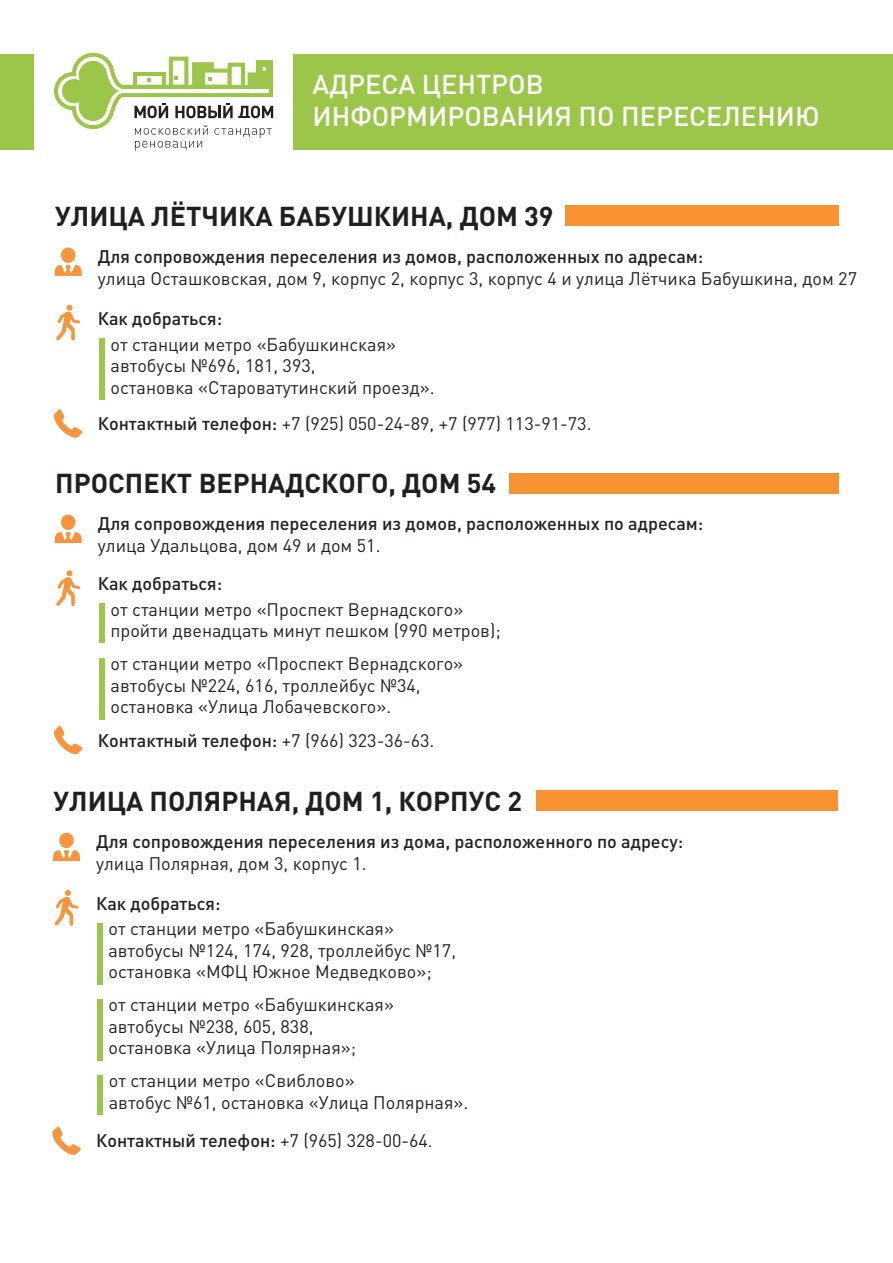
<style>
.page{position:relative;width:893px;height:1263px;background:#fff}
.page>*{position:absolute;margin:0;border:0;box-sizing:border-box;transform-origin:0 0}
.t1{font:700 27px "DIN Pro";color:#231f20}
.t2{font:500 27px/32.4px "DIN Pro";color:#fff}
.t3{font:18px/21.6px "DIN Pro";color:#231f20}
.t4{font:500 18px "DIN Pro";color:#231f20}
.s1{font-weight:500}
.s2{font-weight:400}
</style>
<div class="page">
<svg style="left:54px;top:53px;width:219px;height:98px"></svg>
<div style="left:0;top:54px;width:33px;height:95px;background:#9bc64a"></div>
<div style="left:294px;top:54px;width:599px;height:95px;background:#9bc64a"></div>
<div style="left:510px;top:473px;width:329px;height:20px;background:#f79330"></div>
<svg style="left:56px;top:570px;width:24px;height:36px"></svg>
<svg style="left:54px;top:726px;width:28px;height:28px"></svg>
<svg style="left:54px;top:514px;width:28px;height:29px"></svg>
<div style="left:99px;top:604px;width:5px;height:39px;background:#9bc84a"></div>
<div style="left:99px;top:658px;width:5px;height:61px;background:#9bc84a"></div>
<div style="left:566px;top:205px;width:273px;height:21px;background:#f79330"></div>
<svg style="left:56px;top:305px;width:24px;height:35px"></svg>
<svg style="left:54px;top:247px;width:28px;height:29px"></svg>
<div style="left:97px;top:1075px;width:6px;height:39px;background:#9bc84a"></div>
<div style="left:536px;top:790px;width:301px;height:21px;background:#f79330"></div>
<svg style="left:54px;top:890px;width:25px;height:36px"></svg>
<svg style="left:52px;top:1126px;width:29px;height:29px"></svg>
<svg style="left:53px;top:832px;width:27px;height:29px"></svg>
<div style="left:97px;top:923px;width:5px;height:61px;background:#9bc84a"></div>
<div style="left:97px;top:999px;width:5px;height:61px;background:#9bc84a"></div>
<svg style="left:54px;top:409px;width:28px;height:29px"></svg>
<div style="left:99px;top:339px;width:5px;height:61px;background:#9bc84a"></div>
<h1 class="t2" style="left:313px;top:65px;width:509px">АДРЕСА ЦЕНТРОВ<br>ИНФОРМИРОВАНИЯ ПО ПЕРЕСЕЛЕНИЮ</h1>
<h1 class="t1" style="left:55px;top:193px;width:500px">УЛИЦА ЛЁТЧИКА БАБУШКИНА, ДОМ 39</h1>
<p class="t4" style="left:98px;top:242px;width:607px">Для сопровождения переселения из домов, расположенных по адресам:</p>
<p class="t3" style="left:98px;top:266px;width:761px">улица Осташковская, дом 9, корпус 2, корпус 3, корпус 4 и улица Лётчика Бабушкина, дом 27</p>
<p class="t4" style="left:98px;top:304px;width:126px">Как добраться:</p>
<p class="t3" style="left:111px;top:332px;width:325px">от станции метро «Бабушкинская» автобусы №696, 181, 393,<br>остановка «Староватутинский проезд».</p>
<p class="t3" style="left:98px;top:411px;width:495px"><span class="s1">Контактный телефон:</span> +7 (925) 050-24-89, +7 (977) 113-91-73.</p>
<h1 class="t1" style="left:55px;top:460px;width:442px">ПРОСПЕКТ ВЕРНАДСКОГО, ДОМ 54</h1>
<p class="t4" style="left:98px;top:509px;width:607px">Для сопровождения переселения из домов, расположенных по адресам:</p>
<p class="t3" style="left:98px;top:533px;width:284px">улица Удальцова, дом 49 и дом 51.</p>
<p class="t4" style="left:98px;top:569px;width:126px">Как добраться:</p>
<p class="t3" style="left:111px;top:597px;width:392px">от станции метро «Проспект Вернадского» пройти двенадцать минут пешком (990 метров);</p>
<p class="t3" style="left:111px;top:651px;width:354px">от станции метро «Проспект Вернадского» автобусы №224, 616, троллейбус №34, остановка «Улица Лобачевского».</p>
<p class="t4" style="left:98px;top:726px;width:338px">Контактный телефон: <span class="s2">+7 (966) 323-36-63.</span></p>
<h1 class="t1" style="left:54px;top:778px;width:470px">УЛИЦА ПОЛЯРНАЯ, ДОМ 1, КОРПУС 2</h1>
<p class="t4" style="left:96px;top:827px;width:589px">Для сопровождения переселения из дома, расположенного по адресу:</p>
<p class="t3" style="left:96px;top:851px;width:272px">улица Полярная, дом 3, корпус 1.</p>
<p class="t4" style="left:96px;top:889px;width:126px">Как добраться:</p>
<p class="t3" style="left:108px;top:916px;width:349px">от станции метро «Бабушкинская» автобусы №124, 174, 928, троллейбус №17, остановка «МФЦ Южное Медведково»;</p>
<p class="t3" style="left:108px;top:992px;width:287px">от станции метро «Бабушкинская» автобусы №238, 605, 838, остановка «Улица Полярная»;</p>
<p class="t3" style="left:109px;top:1068px;width:361px">от станции метро «Свиблово»<br>автобус №61, остановка «Улица Полярная».</p>
<p class="t4" style="left:96px;top:1126px;width:338px">Контактный телефон: <span class="s2">+7 (965) 328-00-64.</span></p>
</div>
